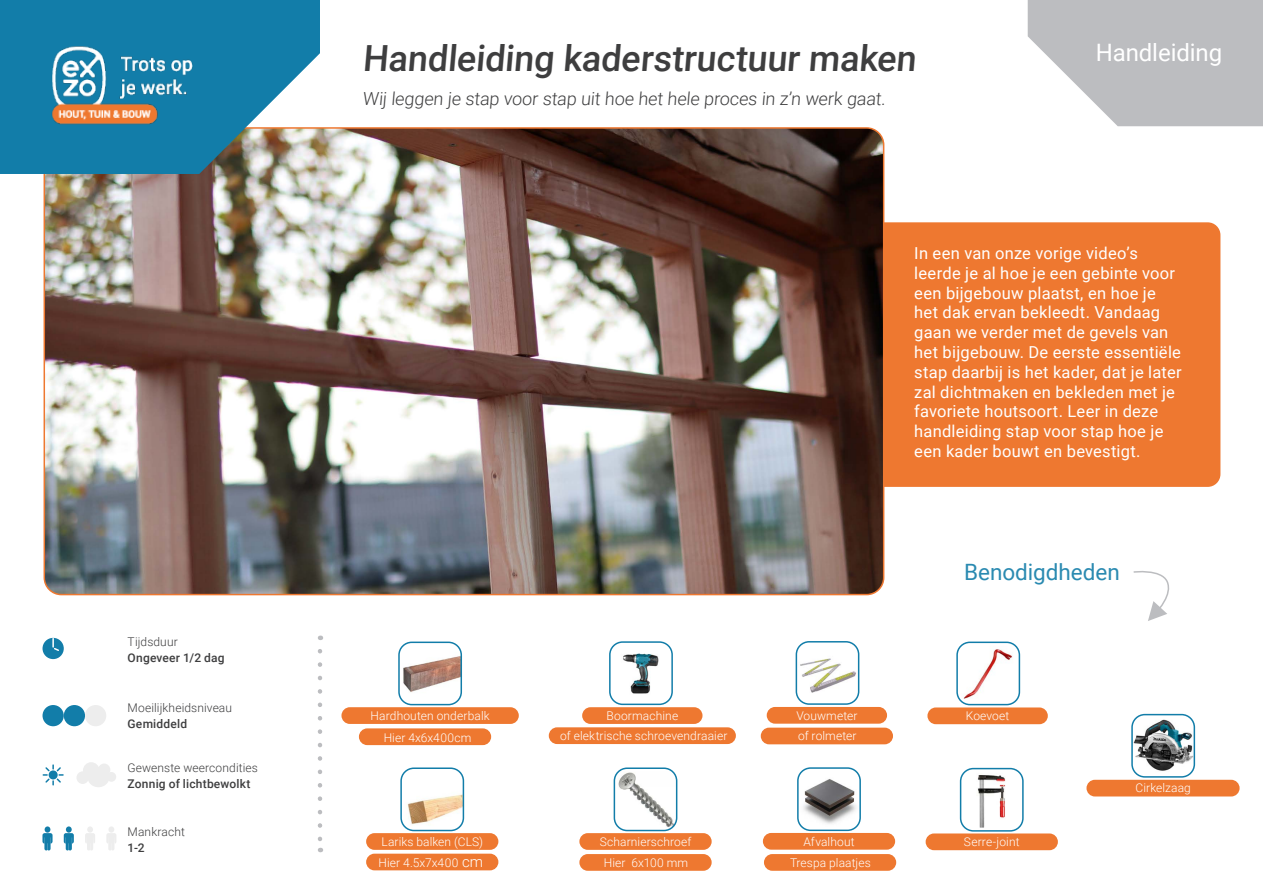
<style>
.page{position:relative;width:1263px;height:893px;background:#fff}
.page>*{position:absolute;margin:0;border:0;box-sizing:border-box;transform-origin:0 0}
.Ondertitel{font:500 36px "Roboto";color:#3e3e3f}
.Handleiding-hoek{font:24px "Roboto";letter-spacing:-.005em;color:#fff}
.Tussentitel{font:22.5px "Roboto";color:#2a8ab1}
.Ondertitel-2{font:300 18px "Roboto";color:#3e3e3f}
.inleiding_standaard{font:16.5px/19.8px "Roboto";letter-spacing:.015em;color:#fff}
.Witte_benodigdheden{font:300 12px "Roboto";letter-spacing:.01em;color:#fff}
.standaard-tekst{font:300 12px "Roboto";letter-spacing:.01em;color:#fff}
.light-intro{font:300 12px "Roboto";letter-spacing:.01em;color:#3e3e3f}
.vet-intro{font:500 12px "Roboto";letter-spacing:.015em;color:#3e3e3f}
.s1{font-size:15px}
</style>
<div class="page">
<svg style="left:1028px;top:0;width:235px;height:126px;background:#c5c5c8"></svg>
<div style="left:631px;top:222px;width:589px;height:265px;background:#ee7830;border-radius:13px"></div>
<img style="left:44px;top:130px;width:840px;height:465px">
<svg style="left:0;top:0;width:320px;height:174px;background:#3088ab"></svg>
<img style="left:43px;top:43px;width:158px;height:84px">
<svg style="left:1133px;top:571px;width:37px;height:50px"></svg>
<div style="left:43px;top:705px;width:21px;height:21px;background:#127da9;border-radius:50%"></div>
<div style="left:43px;top:638px;width:21px;height:21px;background:#127da9;border-radius:50%"></div>
<div style="left:64px;top:705px;width:21px;height:21px;background:#127da9;border-radius:50%"></div>
<div style="left:76px;top:771px;width:13px;height:13px;background:#ededed;border-radius:50%"></div>
<div style="left:98px;top:763px;width:12px;height:13px;background:#ededed;border-radius:50%"></div>
<div style="left:107px;top:772px;width:9px;height:10px;background:#ededed;border-radius:50%"></div>
<div style="left:83px;top:762px;width:16px;height:17px;background:#ededed;border-radius:50%"></div>
<div style="left:88px;top:768px;width:21px;height:19px;background:#ededed;border-radius:50%"></div>
<div style="left:85px;top:705px;width:21px;height:21px;background:#ededed;border-radius:50%"></div>
<svg style="left:43px;top:765px;width:20px;height:20px"></svg>
<div style="left:66px;top:826px;width:6px;height:7px;background:#127da9;border-radius:50%"></div>
<svg style="left:64px;top:833px;width:10px;height:17px"></svg>
<svg style="left:42px;top:826px;width:11px;height:24px"></svg>
<div style="left:87px;top:826px;width:6px;height:7px;background:#ededed;border-radius:50%"></div>
<svg style="left:85px;top:833px;width:10px;height:17px"></svg>
<div style="left:108px;top:826px;width:6px;height:7px;background:#ededed;border-radius:50%"></div>
<svg style="left:106px;top:833px;width:10px;height:17px"></svg>
<svg style="left:52px;top:639px;width:8px;height:12px"></svg>
<svg style="left:318px;top:651px;width:4px;height:201px"></svg>
<img style="left:959px;top:642px;width:60px;height:63px">
<div style="left:956px;top:642px;width:64px;height:63px;border:2px solid #127da9;border-radius:13px"></div>
<div style="left:927px;top:707px;width:121px;height:17px;background:#ee7830;border-radius:8px"></div>
<img style="left:1134px;top:715px;width:60px;height:60px">
<div style="left:1131px;top:714px;width:64px;height:64px;border:2px solid #127da9;border-radius:13px"></div>
<div style="left:1086px;top:780px;width:153px;height:16px;background:#ee7830;border-radius:8px"></div>
<img style="left:961px;top:769px;width:60px;height:60px">
<div style="left:960px;top:768px;width:64px;height:64px;border:2px solid #127da9;border-radius:13px"></div>
<div style="left:926px;top:833px;width:132px;height:17px;background:#ee7830;border-radius:8px"></div>
<img style="left:403px;top:770px;width:60px;height:60px">
<div style="left:400px;top:767px;width:64px;height:64px;border:2px solid #127da9;border-radius:13px"></div>
<div style="left:366px;top:833px;width:132px;height:17px;background:#ee7830;border-radius:8px"></div>
<div style="left:366px;top:854px;width:132px;height:16px;background:#ee7830;border-radius:8px"></div>
<img style="left:399px;top:642px;width:62px;height:63px">
<div style="left:398px;top:642px;width:64px;height:63px;border:2px solid #127da9;border-radius:13px"></div>
<div style="left:341px;top:707px;width:178px;height:17px;background:#ee7830;border-radius:8px"></div>
<div style="left:359px;top:728px;width:132px;height:17px;background:#ee7830;border-radius:8px"></div>
<img style="left:614px;top:770px;width:63px;height:60px">
<div style="left:614px;top:767px;width:63px;height:64px;border:2px solid #127da9;border-radius:13px"></div>
<div style="left:579px;top:833px;width:133px;height:17px;background:#ee7830;border-radius:8px"></div>
<div style="left:579px;top:854px;width:133px;height:17px;background:#ee7830;border-radius:8px"></div>
<img style="left:798px;top:770px;width:62px;height:60px">
<div style="left:797px;top:767px;width:64px;height:64px;border:2px solid #127da9;border-radius:13px"></div>
<div style="left:763px;top:833px;width:132px;height:17px;background:#ee7830;border-radius:8px"></div>
<div style="left:764px;top:854px;width:132px;height:17px;background:#ee7830;border-radius:8px"></div>
<img style="left:800px;top:658px;width:56px;height:34px">
<div style="left:796px;top:641px;width:63px;height:64px;border:2px solid #127da9;border-radius:13px"></div>
<div style="left:767px;top:707px;width:120px;height:17px;background:#ee7830;border-radius:8px"></div>
<div style="left:761px;top:728px;width:132px;height:16px;background:#ee7830;border-radius:8px"></div>
<img style="left:610px;top:644px;width:62px;height:60px">
<div style="left:609px;top:641px;width:64px;height:64px;border:2px solid #127da9;border-radius:13px"></div>
<div style="left:582px;top:707px;width:120px;height:17px;background:#ee7830;border-radius:8px"></div>
<div style="left:549px;top:727px;width:187px;height:17px;background:#ee7830;border-radius:8px"></div>
<p class="light-intro" style="left:128px;top:634px;width:52px">Tijdsduur</p>
<p class="vet-intro" style="left:128px;top:650px;width:99px">Ongeveer 1/2 dag</p>
<p class="light-intro" style="left:128px;top:699px;width:106px">Moeilijkheidsniveau</p>
<p class="vet-intro" style="left:128px;top:715px;width:61px">Gemiddeld</p>
<p class="light-intro" style="left:128px;top:759px;width:132px">Gewenste weercondities</p>
<p class="vet-intro" style="left:128px;top:775px;width:124px">Zonnig of lichtbewolkt</p>
<p class="light-intro" style="left:128px;top:823px;width:59px">Mankracht</p>
<p class="vet-intro" style="left:128px;top:839px;width:19px">1-2</p>
<p class="Ondertitel" style="left:362px;top:33px;width:559px">Handleiding kaderstructuur maken</p>
<p class="Ondertitel-2" style="left:362px;top:86px;width:526px">Wij leggen je stap voor stap uit hoe het hele proces in z’n werk gaat.</p>
<p class="Handleiding-hoek" style="left:1096px;top:36px;width:128px">Handleiding</p>
<p class="inleiding_standaard" style="left:914px;top:243px;width:269px">In een van onze vorige video’s leerde je al hoe je een gebinte voor een bijgebouw plaatst, en hoe je het dak ervan bekleedt. Vandaag gaan we verder met de gevels van het bijgebouw. De eerste essentiële stap daarbij is het kader, dat je later zal dichtmaken en bekleden met je favoriete houtsoort. Leer in deze handleiding stap voor stap hoe je een kader bouwt en bevestigt.</p>
<p class="Tussentitel" style="left:964px;top:556px;width:157px">Benodigdheden</p>
<p class="Witte_benodigdheden" style="left:371px;top:707px;width:121px">Hardhouten onderbalk</p>
<p class="standaard-tekst" style="left:384px;top:729px;width:89px">Hier 4x6x400cm</p>
<p class="Witte_benodigdheden" style="left:606px;top:707px;width:73px">Boormachine</p>
<p class="standaard-tekst" style="left:560px;top:727px;width:169px">of elektrische schroevendraaier</p>
<p class="Witte_benodigdheden" style="left:796px;top:707px;width:63px">Vouwmeter</p>
<p class="standaard-tekst" style="left:798px;top:727px;width:60px">of rolmeter</p>
<p class="Witte_benodigdheden" style="left:966px;top:707px;width:45px">Koevoet</p>
<p class="Witte_benodigdheden" style="left:381px;top:833px;width:103px">Lariks balken (CLS)</p>
<p class="Witte_benodigdheden" style="left:964px;top:833px;width:57px">Serre-joint</p>
<p class="standaard-tekst" style="left:378px;top:855px;width:106px">Hier 4.5x7x400 <span class="s1">cm</span></p>
<p class="Witte_benodigdheden" style="left:600px;top:833px;width:93px">Scharnierschroef</p>
<p class="standaard-tekst" style="left:604px;top:854px;width:86px">Hier 6x100 mm</p>
<p class="Witte_benodigdheden" style="left:803px;top:833px;width:53px">Afvalhout</p>
<p class="standaard-tekst" style="left:790px;top:854px;width:82px">Trespa plaatjes</p>
<p class="Witte_benodigdheden" style="left:1135px;top:779px;width:57px">Cirkelzaag</p>
</div>
